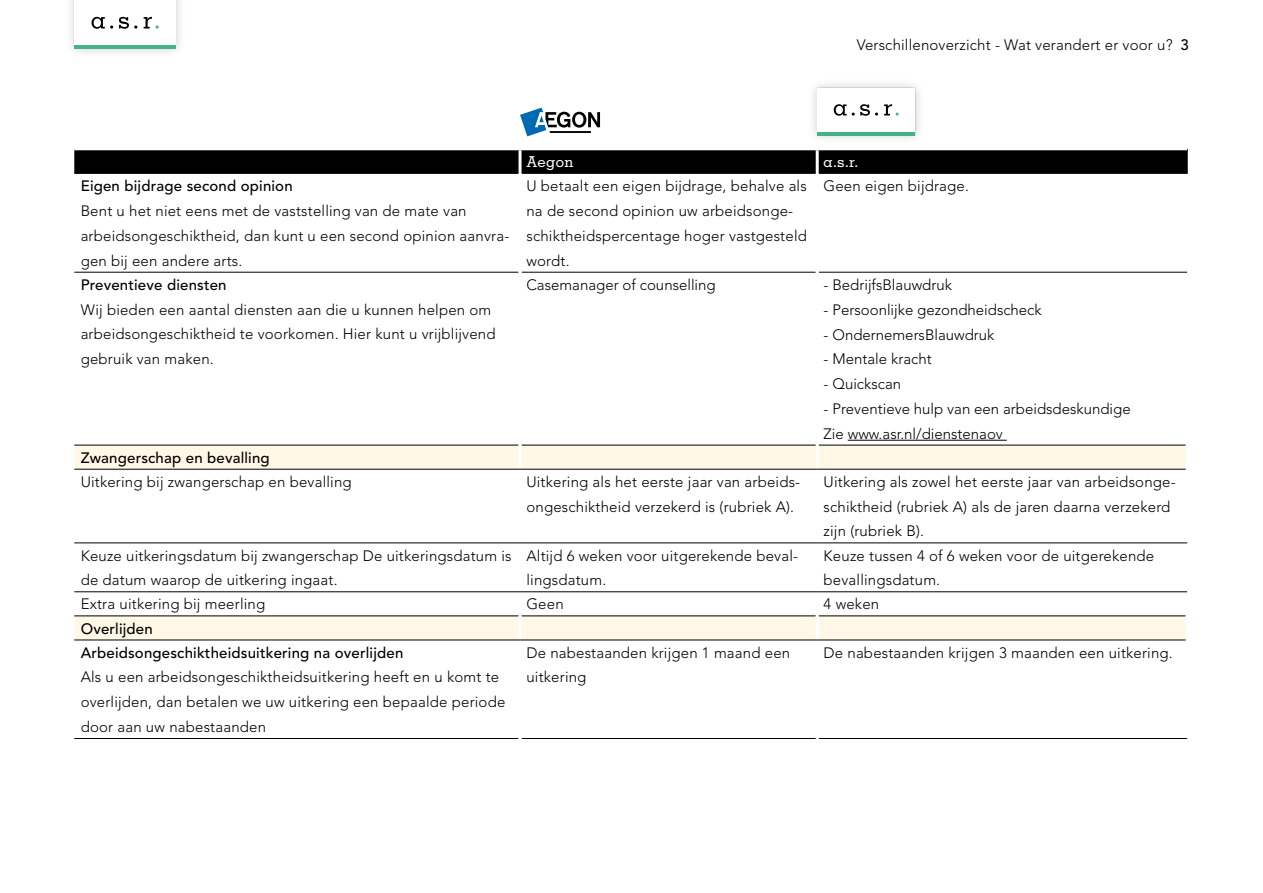
<style>
.page{position:relative;width:1263px;height:893px;background:#fff}
.page>*{position:absolute;margin:0;border:0;box-sizing:border-box;transform-origin:0 0}
.t1{font:300 15px/24.8px "Avenir LT Std";letter-spacing:.01em;color:#000}
.t2{font:500 15px/24.2px "Avenir LT Std";letter-spacing:.01em;color:#000}
.t3{font:500 15px "Memphis LT Std";letter-spacing:.025em;color:#fff}
.s1{font-weight:500}
</style>
<div class="page">
<svg style="left:520px;top:108px;width:80px;height:28px"></svg>
<svg style="left:74px;top:446px;width:1113px;height:194px"></svg>
<div style="left:74px;top:149px;width:1114px;height:25px;background:#000"></div>
<hr style="left:74px;top:172px;width:444px;height:2px;background:#000">
<hr style="left:521px;top:172px;width:295px;height:2px;background:#000">
<hr style="left:819px;top:172px;width:368px;height:2px;background:#000">
<hr style="left:74px;top:149px;width:446px;height:1px;background:#fff">
<hr style="left:520px;top:149px;width:297px;height:1px;background:#fff">
<hr style="left:817px;top:149px;width:370px;height:1px;background:#fff">
<hr style="left:74px;top:272px;width:444px;height:1px;background:#000">
<hr style="left:521px;top:272px;width:295px;height:1px;background:#000">
<hr style="left:819px;top:272px;width:368px;height:1px;background:#000">
<hr style="left:74px;top:738px;width:444px;height:1px;background:#000">
<hr style="left:521px;top:738px;width:295px;height:1px;background:#000">
<hr style="left:819px;top:738px;width:368px;height:1px;background:#000">
<hr style="left:518px;top:173px;width:3px;height:99px;background:#fff">
<hr style="left:816px;top:173px;width:3px;height:99px;background:#fff">
<hr style="left:518px;top:469px;width:3px;height:74px;background:#fff">
<hr style="left:816px;top:469px;width:3px;height:74px;background:#fff">
<hr style="left:518px;top:543px;width:3px;height:49px;background:#fff">
<hr style="left:816px;top:543px;width:3px;height:49px;background:#fff">
<hr style="left:518px;top:592px;width:3px;height:24px;background:#fff">
<hr style="left:816px;top:592px;width:3px;height:24px;background:#fff">
<hr style="left:74px;top:445px;width:444px;height:1px;background:#000">
<hr style="left:521px;top:445px;width:295px;height:1px;background:#000">
<hr style="left:819px;top:445px;width:367px;height:1px;background:#000">
<hr style="left:518px;top:445px;width:3px;height:24px;background:#fff">
<hr style="left:816px;top:445px;width:3px;height:24px;background:#fff">
<hr style="left:1186px;top:445px;width:3px;height:24px;background:#fff">
<hr style="left:74px;top:469px;width:446px;height:1px;background:#000">
<hr style="left:74px;top:543px;width:446px;height:1px;background:#000">
<hr style="left:74px;top:591px;width:446px;height:1px;background:#000">
<hr style="left:520px;top:469px;width:297px;height:1px;background:#000">
<hr style="left:520px;top:543px;width:297px;height:1px;background:#000">
<hr style="left:520px;top:591px;width:297px;height:1px;background:#000">
<hr style="left:817px;top:469px;width:369px;height:1px;background:#000">
<hr style="left:817px;top:543px;width:370px;height:1px;background:#000">
<hr style="left:817px;top:591px;width:370px;height:1px;background:#000">
<hr style="left:74px;top:616px;width:444px;height:1px;background:#000">
<hr style="left:521px;top:616px;width:295px;height:1px;background:#000">
<hr style="left:819px;top:616px;width:367px;height:1px;background:#000">
<hr style="left:518px;top:616px;width:3px;height:24px;background:#fff">
<hr style="left:816px;top:616px;width:3px;height:24px;background:#fff">
<hr style="left:1186px;top:616px;width:3px;height:24px;background:#fff">
<hr style="left:74px;top:640px;width:446px;height:1px;background:#000">
<hr style="left:520px;top:640px;width:297px;height:1px;background:#000">
<hr style="left:817px;top:640px;width:369px;height:1px;background:#000">
<hr style="left:848px;top:440px;width:159px;height:1px;background:#000">
<div style="left:807px;top:78px;width:118px;height:67px;background:#000;opacity:.2"></div>
<div style="left:817px;top:88px;width:98px;height:47px;background:#fff"></div>
<svg style="left:884px;top:104px;width:15px;height:12px"></svg>
<svg style="left:834px;top:104px;width:44px;height:12px"></svg>
<hr style="left:817px;top:132px;width:98px;height:3px;background:#45b385">
<div style="left:64px;top:0;width:122px;height:59px;background:#000;opacity:.2"></div>
<div style="left:74px;top:0;width:102px;height:49px;background:#fff"></div>
<svg style="left:144px;top:17px;width:15px;height:12px"></svg>
<svg style="left:92px;top:17px;width:21px;height:12px"></svg>
<svg style="left:119px;top:17px;width:18px;height:12px"></svg>
<hr style="left:74px;top:46px;width:102px;height:3px;background:#45b385">
<p class="t1" style="left:857px;top:32px;width:334px">Verschillenoverzicht - Wat verandert er voor u? <span class="s1">3</span></p>
<p class="t2" style="left:81px;top:175px;width:214px">Eigen bijdrage second opinion</p>
<p class="t1" style="left:81px;top:199px;width:430px">Bent u het niet eens met de vaststelling van de mate van arbeidsongeschiktheid, dan kunt u een second opinion aanvra&shy;gen bij een andere arts.</p>
<p class="t2" style="left:81px;top:273px;width:147px">Preventieve diensten</p>
<p class="t1" style="left:81px;top:297px;width:416px">Wij bieden een aantal diensten aan die u kunnen helpen om arbeidsongeschiktheid te voorkomen. Hier kunt u vrijblijvend gebruik van maken.</p>
<p class="t3" style="left:526px;top:152px;width:49px">Aegon</p>
<p class="t3" style="left:824px;top:152px;width:36px">a.s.r.</p>
<p class="t1" style="left:526px;top:174px;width:282px">U betaalt een eigen bijdrage, behalve als na de second opinion uw arbeidsonge&shy;schiktheidspercentage hoger vastgesteld wordt.</p>
<p class="t1" style="left:824px;top:174px;width:147px">Geen eigen bijdrage.</p>
<p class="t1" style="left:526px;top:272px;width:191px">Casemanager of counselling</p>
<p class="t1" style="left:824px;top:272px;width:130px">- BedrijfsBlauwdruk</p>
<p class="t1" style="left:824px;top:297px;width:220px">- Persoonlijke gezondheidscheck</p>
<p class="t1" style="left:824px;top:322px;width:172px">- OndernemersBlauwdruk</p>
<p class="t1" style="left:824px;top:347px;width:110px">- Mentale kracht</p>
<p class="t1" style="left:824px;top:372px;width:79px">- Quickscan</p>
<p class="t1" style="left:824px;top:396px;width:309px">- Preventieve hulp van een arbeidsdeskundige<br>Zie www.asr.nl/dienstenaov</p>
<p class="t2" style="left:81px;top:446px;width:191px">Zwangerschap en bevalling</p>
<p class="t1" style="left:81px;top:469px;width:273px">Uitkering bij zwangerschap en bevalling</p>
<p class="t1" style="left:526px;top:469px;width:275px">Uitkering als het eerste jaar van arbeids&shy;ongeschiktheid verzekerd is (rubriek A).</p>
<p class="t1" style="left:824px;top:469px;width:354px">Uitkering als zowel het eerste jaar van arbeidsonge&shy;schiktheid (rubriek A) als de jaren daarna verzekerd zijn (rubriek B).</p>
<p class="t1" style="left:81px;top:543px;width:432px">Keuze uitkeringsdatum bij zwangerschap De uitkeringsdatum is de datum waarop de uitkering ingaat.</p>
<p class="t1" style="left:526px;top:543px;width:273px">Altijd 6 weken voor uitgerekende beval&shy;lingsdatum.</p>
<p class="t1" style="left:824px;top:543px;width:332px">Keuze tussen 4 of 6 weken voor de uitgerekende bevallingsdatum.</p>
<p class="t1" style="left:81px;top:592px;width:186px">Extra uitkering bij meerling</p>
<p class="t1" style="left:526px;top:592px;width:39px">Geen</p>
<p class="t1" style="left:824px;top:592px;width:57px">4 weken</p>
<p class="t2" style="left:81px;top:617px;width:324px">Overlijden<br>Arbeidsongeschiktheidsuitkering na overlijden</p>
<p class="t1" style="left:81px;top:665px;width:426px">Als u een arbeidsongeschiktheidsuitkering heeft en u komt te overlijden, dan betalen we uw uitkering een bepaalde periode door aan uw nabestaanden</p>
<p class="t1" style="left:526px;top:640px;width:265px">De nabestaanden krijgen 1 maand een uitkering</p>
<p class="t1" style="left:824px;top:640px;width:351px">De nabestaanden krijgen 3 maanden een uitkering.</p>
</div>
